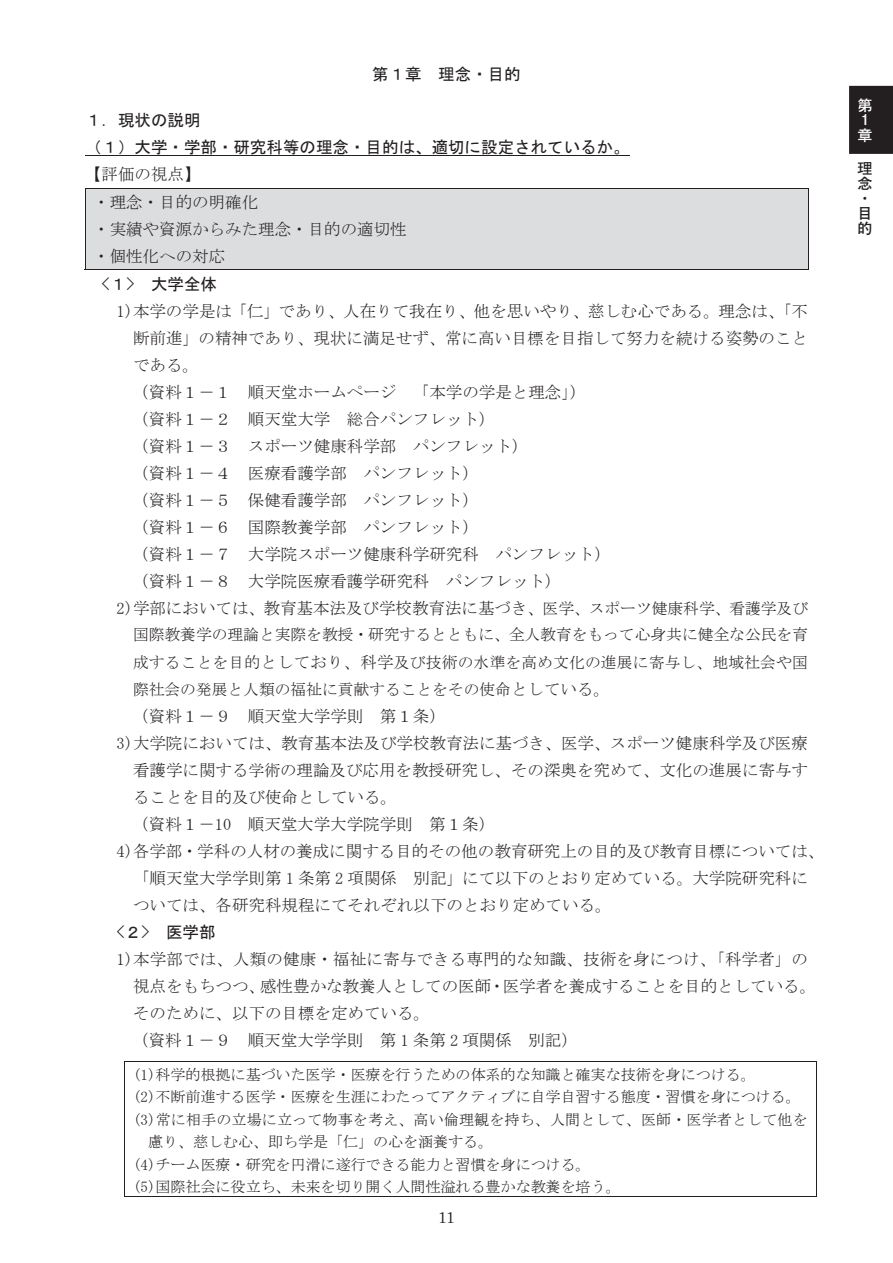
<style>
.page{position:relative;width:893px;height:1263px;background:#fff}
.page>*{position:absolute;margin:0;border:0;box-sizing:border-box;transform-origin:0 0}
.t1{font:16.5px/27.3px "MS Mincho";color:#231f20}
.t2{font:16.5px/27px "MS Gothic";color:#231f20}
.t3{font:15.75px/27.2px "MS Mincho";color:#231f20;text-align:justify}
.t4{font:15.75px "Century";color:#231f20}
.t5{font:15px "MS Mincho";color:#231f20}
.t6{font:700 15px/15px "Futo Go B101 Pro";color:#231f20}
.t7{font:700 15px/15px "Futo Go B101 Pro";color:#fff}
.s1{font-size:15.75px}
.s2{font-size:16.5px}
</style>
<div class="page">
<hr style="left:85px;top:155px;width:545px;height:1px;background:#231f20">
<div style="left:85px;top:188px;width:723px;height:81px;background:#dcdddf"></div>
<hr style="left:85px;top:188px;width:723px;height:1px;background:#231f20">
<hr style="left:85px;top:188px;width:1px;height:82px;background:#231f20">
<hr style="left:85px;top:269px;width:723px;height:1px;background:#231f20">
<hr style="left:808px;top:188px;width:1px;height:82px;background:#231f20">
<hr style="left:125px;top:1061px;width:691px;height:1px;background:#231f20">
<hr style="left:125px;top:1061px;width:1px;height:136px;background:#231f20">
<hr style="left:125px;top:1196px;width:691px;height:1px;background:#231f20">
<hr style="left:816px;top:1061px;width:1px;height:136px;background:#231f20">
<div style="left:849px;top:86px;width:44px;height:68px;background:#231f20"></div>
<p class="t2" style="left:372px;top:61px;width:150px">第１章 理念・目的</p>
<p class="t2" style="left:85px;top:107px;width:546px">１．現状の説明<br>（１）大学・学部・研究科等の理念・目的は、適切に設定されているか。</p>
<p class="t1" style="left:93px;top:160px;width:315px;text-indent:-8px">【評価の視点】<br>・理念・目的の明確化<br>・実績や資源からみた理念・目的の適切性・個性化への対応</p>
<p class="t2" style="left:102px;top:270px;width:117px">&lt;１&gt; 大学全体</p>
<p class="t1" style="left:117px;top:297px;width:693px">1)本学の学是は「仁」であり、人在りて我在り、他を思いやり、慈しむ心である。理念は、「不</p>
<p class="t1" style="left:133px;top:324px;width:676px">断前進」の精神であり、現状に満足せず、常に高い目標を目指して努力を続ける姿勢のこと</p>
<p class="t1" style="left:133px;top:351px;width:67px">である。</p>
<p class="t1" style="left:132px;top:378px;width:455px">（資料１－１ 順天堂ホームページ 「本学の学是と理念」）</p>
<p class="t1" style="left:132px;top:405px;width:365px">（資料１－２ 順天堂大学 総合パンフレット）</p>
<p class="t1" style="left:132px;top:432px;width:398px">（資料１－３ スポーツ健康科学部 パンフレット）</p>
<p class="t1" style="left:132px;top:459px;width:348px">（資料１－４ 医療看護学部 パンフレット）</p>
<p class="t1" style="left:132px;top:486px;width:348px">（資料１－５ 保健看護学部 パンフレット）</p>
<p class="t1" style="left:132px;top:513px;width:348px">（資料１－６ 国際教養学部 パンフレット）</p>
<p class="t1" style="left:132px;top:540px;width:480px">（資料１－７ 大学院スポーツ健康科学研究科 パンフレット）</p>
<p class="t1" style="left:132px;top:567px;width:431px">（資料１－８ 大学院医療看護学研究科 パンフレット）</p>
<p class="t1" style="left:117px;top:594px;width:693px">2)学部においては、教育基本法及び学校教育法に基づき、<span class="s1">医学、スポーツ健康科学、看護学及び</span></p>
<p class="t3" style="left:133px;top:621px;width:676px">国際教養学の理論と実際を教授・研究するとともに、全人教育をもって心身共に健全な公民を育成することを目的<span class="s2">としており、科学</span>及び技術の水準を高め文化の進展に寄与し、地域社会や国際社会の発展と人類の福祉に貢献することをその使命<span class="s2">としている。</span></p>
<p class="t1" style="left:132px;top:702px;width:315px">（資料１－９ 順天堂大学学則 第１条）</p>
<p class="t1" style="left:117px;top:729px;width:693px">3)大学院においては、教育基本法及び学校教育法に基づき、医学、スポーツ健康科学及び医療</p>
<p class="t1" style="left:133px;top:756px;width:676px">看護学に関する<span class="s1">学術</span>の理論及び応用を教授研究し、その深奥を究めて、文化の進展に寄与す</p>
<p class="t1" style="left:133px;top:783px;width:266px">ることを目的及び使命としている。</p>
<p class="t1" style="left:132px;top:810px;width:364px">（資料１－10 順天堂大学大学院学則 第１条）</p>
<p class="t1" style="left:117px;top:837px;width:709px">4)各学部・学科の人材の養成に関する目的その他の教育研究上の目的及び教育目標については、</p>
<p class="t1" style="left:133px;top:864px;width:676px">「順天堂大学学則第 1 条第 2 項関係 別記」にて以下のとおり定めている。大学院研究科に</p>
<p class="t1" style="left:133px;top:891px;width:480px">ついては、各研究科規程にてそれぞれ以下のとおり定めている。</p>
<p class="t2" style="left:117px;top:918px;width:100px">&lt;２&gt; 医学部</p>
<p class="t1" style="left:132px;top:945px;width:685px;text-indent:-16px">1)本学部では、人類の健康・福祉に寄与できる専門的な知識、技術を身につけ、「科学者」の視点をもちつつ、感性豊かな教養人としての医師・医学者を養成することを目的としている。そのために、以下の目標を定めている。<br>（資料１－９ 順天堂大学学則 第 1 条第 2 項関係 別記）</p>
<p class="t5" style="left:133px;top:1066px;width:624px">(1)科学的根拠に基づいた医学・医療を行うための体系的な知識と確実な技術を身につける。</p>
<p class="t5" style="left:133px;top:1089px;width:669px">(2)不断前進する医学・医療を生涯にわたってアクティブに自学自習する態度・習慣を身につける。</p>
<p class="t5" style="left:133px;top:1111px;width:676px">(3)常に相手の立場に立って物事を考え、高い倫理観を持ち、人間として、医師・医学者として他を</p>
<p class="t5" style="left:148px;top:1134px;width:347px">慮り、慈しむ心、即ち学是「仁」の心を涵養する。</p>
<p class="t5" style="left:133px;top:1156px;width:459px">(4)チーム医療・研究を円滑に遂行できる能力と習慣を身につける。</p>
<p class="t5" style="left:133px;top:1179px;width:489px">(5)国際社会に役立ち、未来を切り開く人間性溢れる豊かな教養を培う。</p>
<p class="t4" style="left:438px;top:1204px;width:18px">11</p>
<p class="t4" style="left:442px;top:1206px;width:10px">1</p>
<p class="t7" style="left:858px;top:95px;width:16px">第<br>１章</p>
<p class="t6" style="left:858px;top:159px;width:16px">理念・目的</p>
</div>
